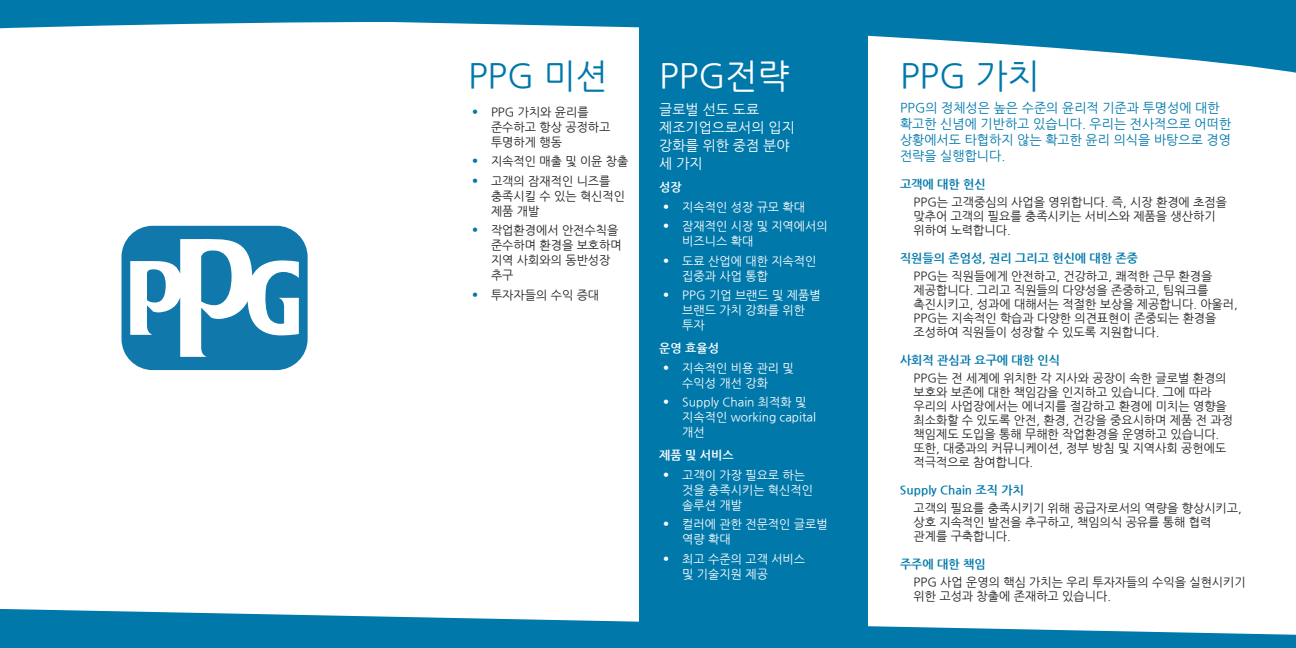
<style>
.page{position:relative;width:1296px;height:648px;background:#fff}
.page>*{position:absolute;margin:0;border:0;box-sizing:border-box;transform-origin:0 0}
.headings{font:34px "Nanum Gothic";color:#0078aa}
.headings-2{font:34px "Nanum Gothic";color:#fff}
.smaller_blue_text{font:14px/18px "Nanum Gothic";color:#fff}
.smaller_blue_text-2{font:13px/16px "Nanum Gothic";color:#0078aa}
.small_text{font:12px/14px "Nanum Gothic";color:#231f20}
.bullets{font:12px/15px "Nanum Gothic";color:#fff}
.bullets-2{font:12px/15px "Nanum Gothic";color:#231f20}
.subhead{font:700 12px "Nanum Gothic";color:#0078aa}
.subhead-2{font:700 12px "Nanum Gothic";color:#fff}
.s1{font-family:"Helvetica Neue LT Pro";font-weight:700;color:#0078aa}
.s2{font-family:"Helvetica Neue LT Pro";font-weight:700}
</style>
<div class="page">
<svg style="left:0;top:609px;width:1296px;height:39px;fill:#0078aa"></svg>
<div style="left:122px;top:226px;width:186px;height:144px;background:#1078aa;border-radius:31px"></div>
<svg style="left:130px;top:239px;width:169px;height:118px"></svg>
<div style="left:639px;top:0;width:225px;height:648px;background:#0078aa"></div>
<svg style="left:0;top:0;width:1296px;height:73px;fill:#0078aa"></svg>
<p class="headings" style="left:468px;top:60px;width:141px">PPG 미션</p>
<p class="bullets-2" style="left:491px;top:105px;width:121px;text-indent:-19px"><span class="s1">•</span> PPG 가치와 윤리를 준수하고 항상 공정하고 투명하게 행동</p>
<p class="bullets-2" style="left:472px;top:154px;width:158px"><span class="s1">•</span> 지속적인 매출 및 이윤 창출</p>
<p class="bullets-2" style="left:491px;top:174px;width:136px;text-indent:-19px"><span class="s1">•</span> 고객의 잠재적인 니즈를 충족시킬 수 있는 혁신적인 제품 개발</p>
<p class="bullets-2" style="left:491px;top:223px;width:132px;text-indent:-19px"><span class="s1">•</span> 작업환경에서 안전수칙을 준수하며 환경을 보호하며 지역 사회와의 동반성장 추구</p>
<p class="bullets-2" style="left:472px;top:288px;width:129px"><span class="s1">•</span> 투자자들의 수익 증대</p>
<p class="headings-2" style="left:659px;top:60px;width:132px">PPG전략</p>
<p class="smaller_blue_text" style="left:659px;top:101px;width:137px">글로벌 선도 도료 제조기업으로서의 입지 강화를 위한 중점 분야 세 가지</p>
<p class="subhead-2" style="left:659px;top:182px;width:24px">성장</p>
<p class="bullets" style="left:663px;top:200px;width:143px"><span class="s2">•</span> 지속적인 성장 규모 확대</p>
<p class="bullets" style="left:682px;top:219px;width:147px;text-indent:-19px"><span class="s2">•</span> 잠재적인 시장 및 지역에서의 비즈니스 확대</p>
<p class="bullets" style="left:682px;top:254px;width:136px;text-indent:-19px"><span class="s2">•</span> 도료 산업에 대한 지속적인 집중과 사업 통합</p>
<p class="bullets" style="left:682px;top:288px;width:140px;text-indent:-19px"><span class="s2">•</span> PPG 기업 브랜드 및 제품별 브랜드 가치 강화를 위한 투자</p>
<p class="subhead-2" style="left:659px;top:343px;width:61px">운영 효율성</p>
<p class="bullets" style="left:663px;top:361px;width:132px;text-align:center"><span class="s2">•</span> 지속적인 비용 관리 및 수익성 개선 강화</p>
<p class="bullets" style="left:682px;top:395px;width:135px;text-indent:-19px"><span class="s2">•</span> Supply Chain 최적화 및 지속적인 working capital 개선</p>
<p class="subhead-2" style="left:659px;top:450px;width:76px">제품 및 서비스</p>
<p class="bullets" style="left:682px;top:468px;width:132px;text-indent:-19px"><span class="s2">•</span> 고객이 가장 필요로 하는 것을 충족시키는 혁신적인 솔루션 개발</p>
<p class="bullets" style="left:682px;top:517px;width:147px;text-indent:-19px"><span class="s2">•</span> 컬러에 관한 전문적인 글로벌 역량 확대</p>
<p class="bullets" style="left:682px;top:552px;width:124px;text-indent:-19px"><span class="s2">•</span> 최고 수준의 고객 서비스 및 기술지원 제공</p>
<p class="headings" style="left:900px;top:60px;width:141px">PPG 가치</p>
<p class="smaller_blue_text-2" style="left:900px;top:100px;width:333px">PPG의 정체성은 높은 수준의 윤리적 기준과 투명성에 대한 확고한 신념에 기반하고 있습니다. 우리는 전사적으로 어떠한 상황에서도 타협하지 않는 확고한 윤리 의식을 바탕으로 경영 전략을 실행합니다.</p>
<p class="subhead" style="left:900px;top:178px;width:87px">고객에 대한 헌신</p>
<p class="small_text" style="left:914px;top:196px;width:315px">PPG는 고객중심의 사업을 영위합니다. 즉, 시장 환경에 초점을 맞추어 고객의 필요를 충족시키는 서비스와 제품을 생산하기 위하여 노력합니다.</p>
<p class="subhead" style="left:900px;top:252px;width:240px">직원들의 존엄성, 권리 그리고 헌신에 대한 존중</p>
<p class="small_text" style="left:914px;top:270px;width:326px">PPG는 직원들에게 안전하고, 건강하고, 쾌적한 근무 환경을 제공합니다. 그리고 직원들의 다양성을 존중하고, 팀워크를 촉진시키고, 성과에 대해서는 적절한 보상을 제공합니다. 아울러,<br>PPG는 지속적인 학습과 다양한 의견표현이 존중되는 환경을 조성하여 직원들이 성장할 수 있도록 지원합니다.</p>
<p class="subhead" style="left:900px;top:354px;width:162px">사회적 관심과 요구에 대한 인식</p>
<p class="small_text" style="left:913px;top:372px;width:321px">PPG는 전 세계에 위치한 각 지사와 공장이 속한 글로벌 환경의 보호와 보존에 대한 책임감을 인지하고 있습니다. 그에 따라 우리의 사업장에서는 에너지를 절감하고 환경에 미치는 영향을 최소화할 수 있도록 안전, 환경, 건강을 중요시하며 제품 전 과정 책임제도 도입을 통해 무해한 작업환경을 운영하고 있습니다. 또한, 대중과의 커뮤니케이션, 정부 방침 및 지역사회 공헌에도 적극적으로 참여합니다.</p>
<p class="subhead" style="left:900px;top:484px;width:126px">Supply Chain 조직 가치</p>
<p class="small_text" style="left:914px;top:502px;width:330px">고객의 필요를 충족시키기 위해 공급자로서의 역량을 향상시키고, 상호 지속적인 발전을 추구하고, 책임의식 공유를 통해 협력 관계를 구축합니다.</p>
<p class="subhead" style="left:900px;top:558px;width:87px">주주에 대한 책임</p>
<p class="small_text" style="left:914px;top:576px;width:334px">PPG 사업 운영의 핵심 가치는 우리 투자자들의 수익을 실현시키기 위한 고성과 창출에 존재하고 있습니다.</p>
</div>
